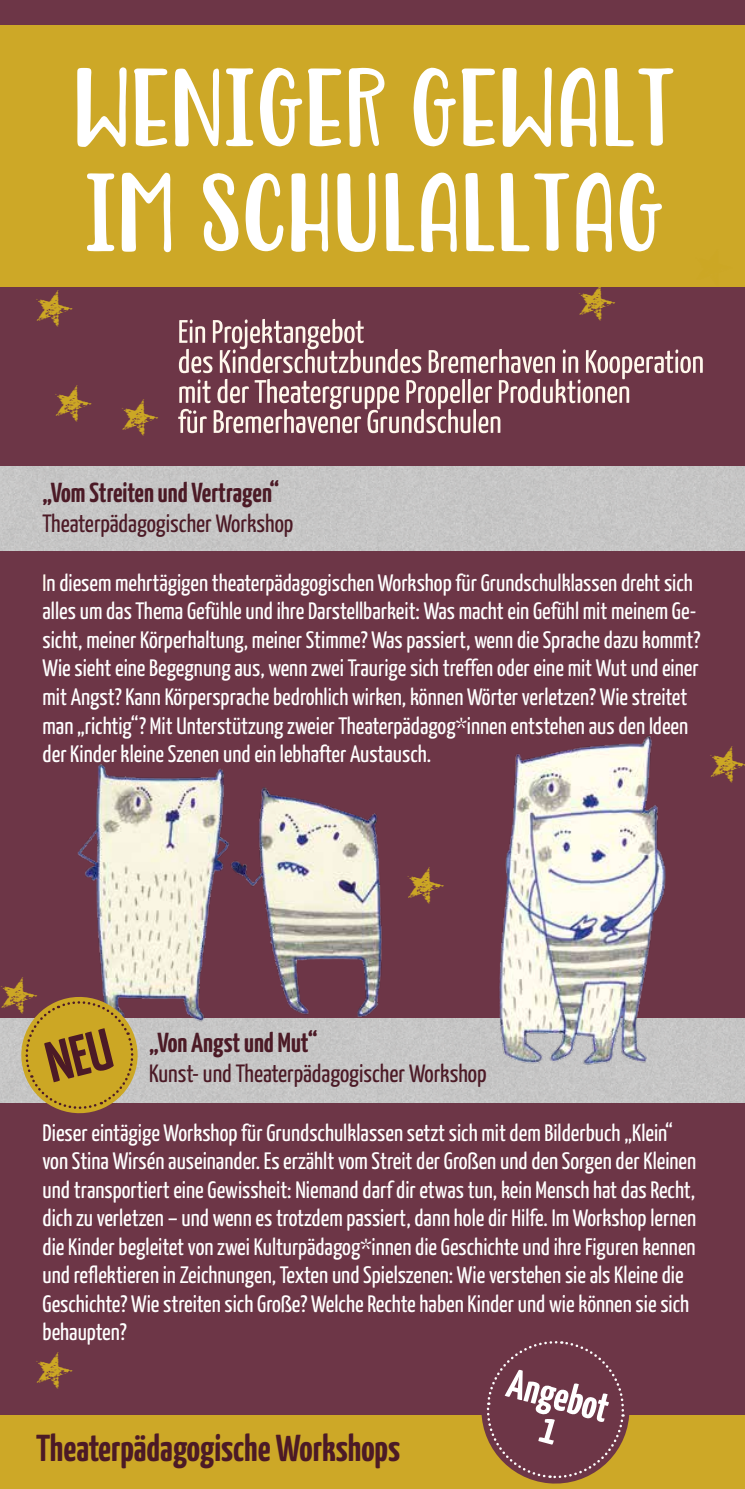
<style>
.page{position:relative;width:745px;height:1489px;background:#fff}
.page>*{position:absolute;margin:0;border:0;box-sizing:border-box;transform-origin:0 0}
.t1{font:700 41.25px/35px "Yanone Kaffeesatz";color:#fff;text-align:center}
.t2{font:700 37.5px "Yanone Kaffeesatz";color:#4c1a26}
.t3{font:30px "Starz";color:#cca724}
.t4{font:700 27.5px "Yanone Kaffeesatz";color:#4c1a26}
.t5{font:25px "Yanone Kaffeesatz";color:#4c1a26}
.t6{font:23.75px/28.5px "Yanone Kaffeesatz";color:#fff}
.s1{color:#fff8ec}
</style>
<div class="page">
<div style="left:0;top:0;width:744px;height:1488px;background:#6d3647"></div>
<div style="left:0;top:26px;width:744px;height:260px;background:#cda827"></div>
<div style="left:0;top:466px;width:744px;height:84px;background:#c6c6c5"></div>
<div style="left:0;top:1018px;width:744px;height:84px;background:#c6c6c5"></div>
<svg style="left:178px;top:319px;width:524px;height:114px"></svg>
<svg style="left:87px;top:172px;width:575px;height:80px;background:#dfc878"></svg>
<svg style="left:77px;top:67px;width:596px;height:80px;background:#e0c97a"></svg>
<img style="left:77px;top:730px;width:318px;height:291px">
<img style="left:477px;top:735px;width:204px;height:334px">
<div style="left:0;top:1415px;width:744px;height:73px;background:#cda827"></div>
<svg style="left:478px;top:1341px;width:154px;height:145px"></svg>
<svg style="left:13px;top:988px;width:132px;height:126px"></svg>
<p class="t3" style="left:35px;top:295px;width:39px">S</p>
<p class="t3" style="left:578px;top:289px;width:39px">S</p>
<p class="t3" style="left:55px;top:390px;width:39px">S</p>
<p class="t3" style="left:121px;top:404px;width:39px">S</p>
<p class="t4" style="left:43px;top:476px;width:238px">„Vom Streiten und Vertragen“</p>
<p class="t5" style="left:43px;top:508px;width:252px">Theaterpädagogischer Workshop</p>
<p class="t6" style="left:43px;top:567px;width:659px"><span class="s1">I</span>n diesem mehrtägigen theaterpädagogischen Workshop für Grundschulklassen dreht sich alles um das Thema Gefühle und ihre Darstellbarkeit: Was macht ein Gefühl mit meinem Ge&shy;sicht, meiner Körperhaltung, meiner Stimme? Was passiert, wenn die Sprache dazu kommt?<br>Wie sieht eine Begegnung aus, wenn zwei Traurige sich treffen oder eine mit Wut und einer mit Angst? Kann Körpersprache bedrohlich wirken, können Wörter verletzen? Wie streitet man „richtig“? Mit Unterstützung zweier Theaterpädagog*innen entstehen aus den Ideen der Kinder kleine Szenen und ein lebhafter Austausch.</p>
<p class="t3" style="left:709px;top:751px;width:39px">S</p>
<p class="t3" style="left:0;top:982px;width:39px">S</p>
<p class="t3" style="left:406px;top:871px;width:39px">S</p>
<p class="t4" style="left:149px;top:1025px;width:170px">„Von Angst und Mut“</p>
<p class="t5" style="left:149px;top:1058px;width:339px">Kunst- und Theaterpädagogischer Workshop</p>
<p class="t6" style="left:43px;top:1117px;width:654px">Dieser eintägige Workshop für Grundschulklassen setzt sich mit dem Bilderbuch „Klein“ von Stina Wirsén auseinander. Es erzählt vom Streit der Großen und den Sorgen der Kleinen und transportiert eine Gewissheit: Niemand darf dir etwas tun, kein Mensch hat das Recht, dich zu verletzen – und wenn es trotzdem passiert, dann hole dir Hilfe. Im Workshop lernen die Kinder begleitet von zwei Kulturpädagog*innen die Geschichte und ihre Figuren kennen und reflektieren in Zeichnungen, Texten und Spielszenen: Wie verstehen sie als Kleine die Geschichte? Wie streiten sich Große? Welche Rechte haben Kinder und wie können sie sich behaupten?</p>
<p class="t3" style="left:35px;top:1357px;width:39px">S</p>
<h2 class="t2" style="left:36px;top:1424px;width:365px">Theaterpädagogische Workshops</h2>
<h1 class="t1" style="left:512px;top:1363px;width:105px;rotate:15deg">Angebot<br>1</h1>
</div>
